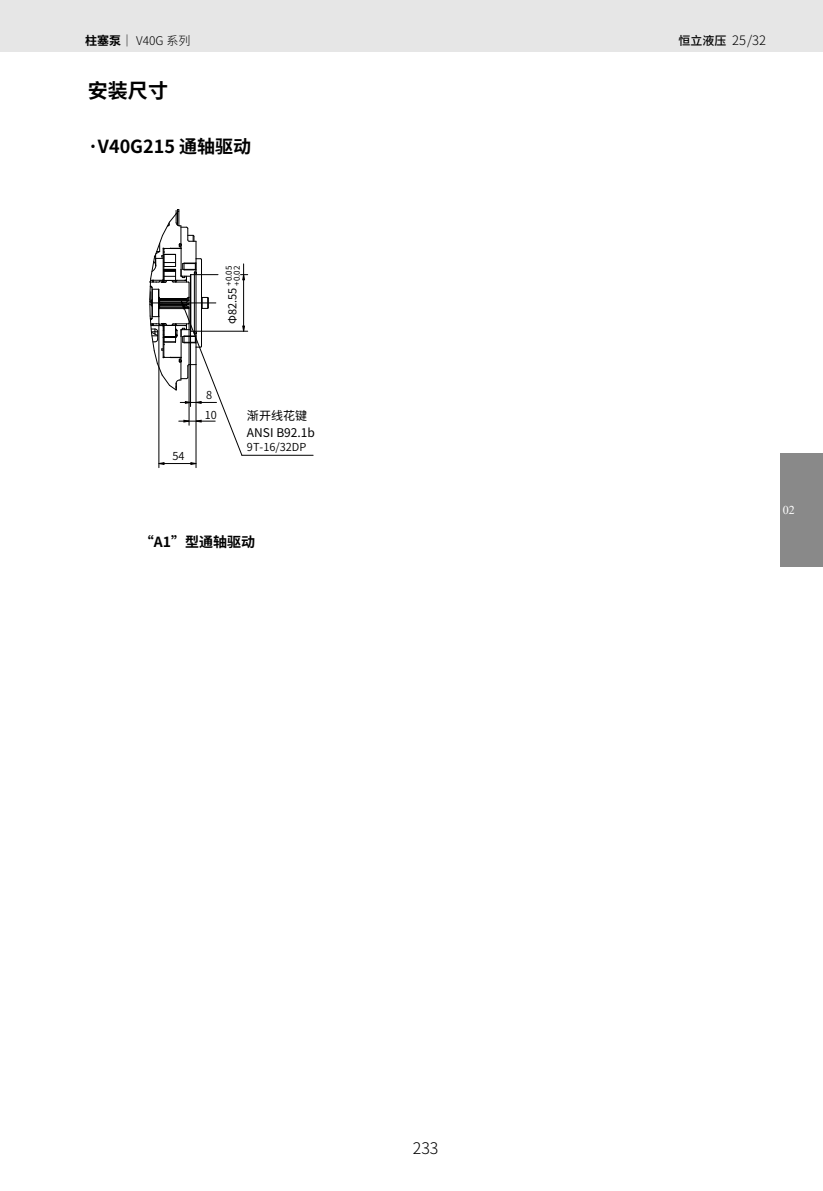
<style>
.page{position:relative;width:823px;height:1191px;background:#fff}
.page>*{position:absolute;margin:0;border:0;box-sizing:border-box;transform-origin:0 0}
.t1{font:700 20px "Noto Sans Hans";color:#000}
.t2{font:700 18px "Noto Sans Hans";color:#000}
.t3{font:300 16px "Noto Sans Hans";color:#000}
.t4{font:700 14px "Noto Sans Hans";color:#000}
.t5{font:300 13px "Noto Sans Hans";color:#000}
.t6{font:12px/17px "Noto Sans Hans";color:#000}
.t7{font:300 12px "Noto Sans Hans";color:#000}
.t8{font:12px "Times New Roman";color:#fff}
.t9{font:600 11px/19.6px "Noto Sans Hans";color:#000}
.t10{font:11px "Noto Sans Hans";color:#000}
.t11{font:8px "Noto Sans Hans";color:#000}
.s1{font-weight:700}
.s2{font-weight:500;font-size:12px}
</style>
<div class="page">
<div style="left:0;top:0;width:822px;height:51px;background:#e6e6e6"></div>
<div style="left:780px;top:454px;width:42px;height:113px;background:#898989"></div>
<hr style="left:242px;top:455px;width:71px;height:1px;background:#000">
<svg style="left:190px;top:462px;width:7px;height:3px"></svg>
<svg style="left:159px;top:462px;width:6px;height:3px"></svg>
<hr style="left:159px;top:463px;width:37px;height:1px;background:#000">
<hr style="left:158px;top:316px;width:1px;height:151px;background:#000">
<hr style="left:195px;top:364px;width:1px;height:103px;background:#000">
<svg style="left:149px;top:209px;width:98px;height:246px"></svg>
<p class="t7" style="left:85px;top:33px;width:107px"><span class="s1">柱塞泵</span>｜ V40G 系列</p>
<p class="t5" style="left:678px;top:33px;width:89px"><span class="s2">恒立液压</span> 25/32</p>
<h1 class="t1" style="left:88px;top:79px;width:81px">安装尺寸</h1>
<h2 class="t2" style="left:88px;top:136px;width:165px">·V40G215 通轴驱动</h2>
<p class="t11" style="left:232px;top:286px;width:21px;rotate:-90deg">+0.02</p>
<p class="t10" style="left:226px;top:324px;width:60px;rotate:-90deg">Φ82.55 <sup>+0.05</sup></p>
<p class="t9" style="left:172px;top:446px;width:14px">54</p>
<p class="t9" style="left:205px;top:385px;width:14px">8<br>10</p>
<p class="t6" style="left:247px;top:407px;width:69px">渐开线花键<br>ANSI B92.1b</p>
<p class="t9" style="left:247px;top:438px;width:61px">9T-16/32DP</p>
<p class="t4" style="left:140px;top:534px;width:117px">“A1”型通轴驱动</p>
<p class="t8" style="left:782px;top:502px;width:13px">02</p>
<h3 class="t3" style="left:412px;top:1139px;width:27px">233</h3>
</div>
